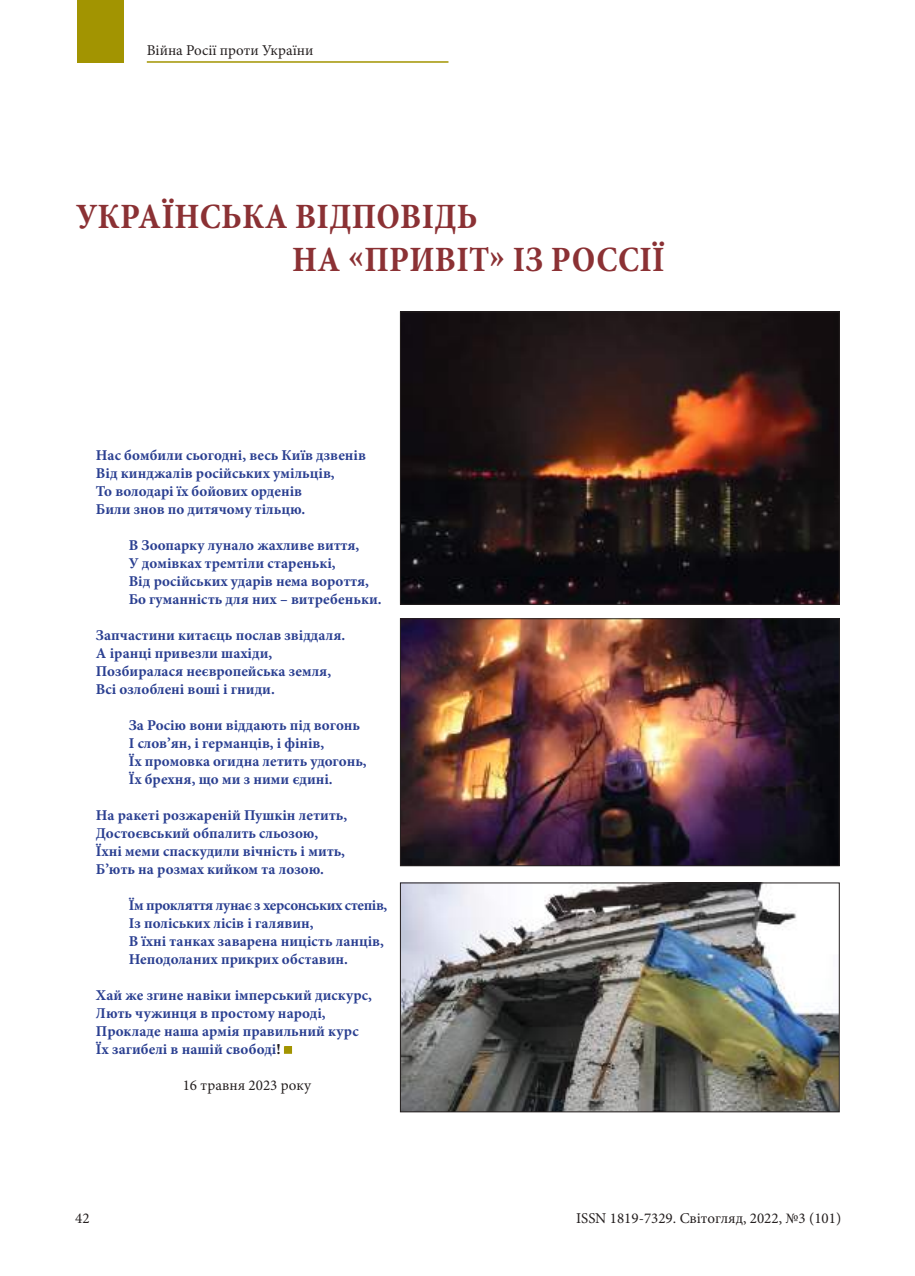
<style>
.page{position:relative;width:915px;height:1276px;background:#fff}
.page>*{position:absolute;margin:0;border:0;box-sizing:border-box;transform-origin:0 0}
.t1{font:700 condensed 36px/43.2px "Minion Pro";letter-spacing:.01em;color:#8b3134}
.t2{font:700 15px/18px "Minion Pro";color:#2a3f91}
.t3{font:15px "Minion Pro";color:#241f1f}
.s1{color:#241f1f}
</style>
<div class="page">
<hr style="left:147px;top:61px;width:301px;height:2px;background:#a29401">
<div style="left:77px;top:0;width:46px;height:63px;background:#a29401"></div>
<div style="left:284px;top:1047px;width:7px;height:6px;background:#a29401"></div>
<div style="left:284px;top:1046px;width:8px;height:7px;border:2px solid #a29401"></div>
<img style="left:402px;top:313px;width:435px;height:290px">
<div style="left:400px;top:311px;width:439px;height:294px;border:1px solid #241f1f"></div>
<img style="left:402px;top:620px;width:435px;height:244px">
<div style="left:400px;top:618px;width:439px;height:248px;border:1px solid #241f1f"></div>
<img style="left:402px;top:884px;width:435px;height:226px">
<div style="left:400px;top:882px;width:439px;height:230px;border:1px solid #241f1f"></div>
<p class="t3" style="left:147px;top:44px;width:168px">Війна Росії проти України</p>
<h1 class="t1" style="left:292px;top:194px;width:374px;text-indent:-216px">УКРАЇНСЬКА ВІДПОВІДЬ<br>НА «ПРИВІТ» ІЗ РОССІЇ</h1>
<p class="t2" style="left:96px;top:447px;width:271px">Нас бомбили сьогодні, весь Київ дзвенів Від кинджалів російських умільців,<br>То володарі їх бойових орденів<br>Били знов по дитячому тільцю.</p>
<p class="t2" style="left:129px;top:537px;width:254px">В Зоопарку лунало жахливе виття,<br>У домівках тремтіли старенькі,<br>Від російських ударів нема вороття, Бо гуманність для них – витребеньки.</p>
<p class="t2" style="left:96px;top:627px;width:251px">Запчастини китаєць послав звіддаля.<br>А іранці привезли шахіди,<br>Позбиралася неєвропейська земля,<br>Всі озлоблені воші і гниди.</p>
<p class="t2" style="left:129px;top:717px;width:239px">За Росію вони віддають під вогонь<br>І слов’ян, і германців, і фінів,<br>Їх промовка огидна летить удогонь,<br>Їх брехня, що ми з ними єдині.</p>
<p class="t2" style="left:96px;top:807px;width:253px">На ракеті розжареній Пушкін летить, Достоєвський обпалить сльозою, Їхні меми спаскудили вічність і мить, Б’ють на розмах кийком та лозою.</p>
<p class="t2" style="left:129px;top:897px;width:260px">Їм прокляття лунає з херсонських степів, Із поліських лісів і галявин,<br>В їхні танках заварена ницість ланців, Неподоланих прикрих обставин.</p>
<p class="t2" style="left:96px;top:987px;width:277px">Хай же згине навіки імперський дискурс, Лють чужинця в простому народі, Прокладе наша армія правильний курс Їх загибелі в нашій свободі<span class="s1">!</span></p>
<p class="t3" style="left:183px;top:1079px;width:130px">16 травня 2023 року</p>
<p class="t3" style="left:75px;top:1212px;width:16px">42</p>
<p class="t3" style="left:576px;top:1212px;width:266px">ISSN 1819-7329. Світогляд, 2022, №3 (101)</p>
</div>
